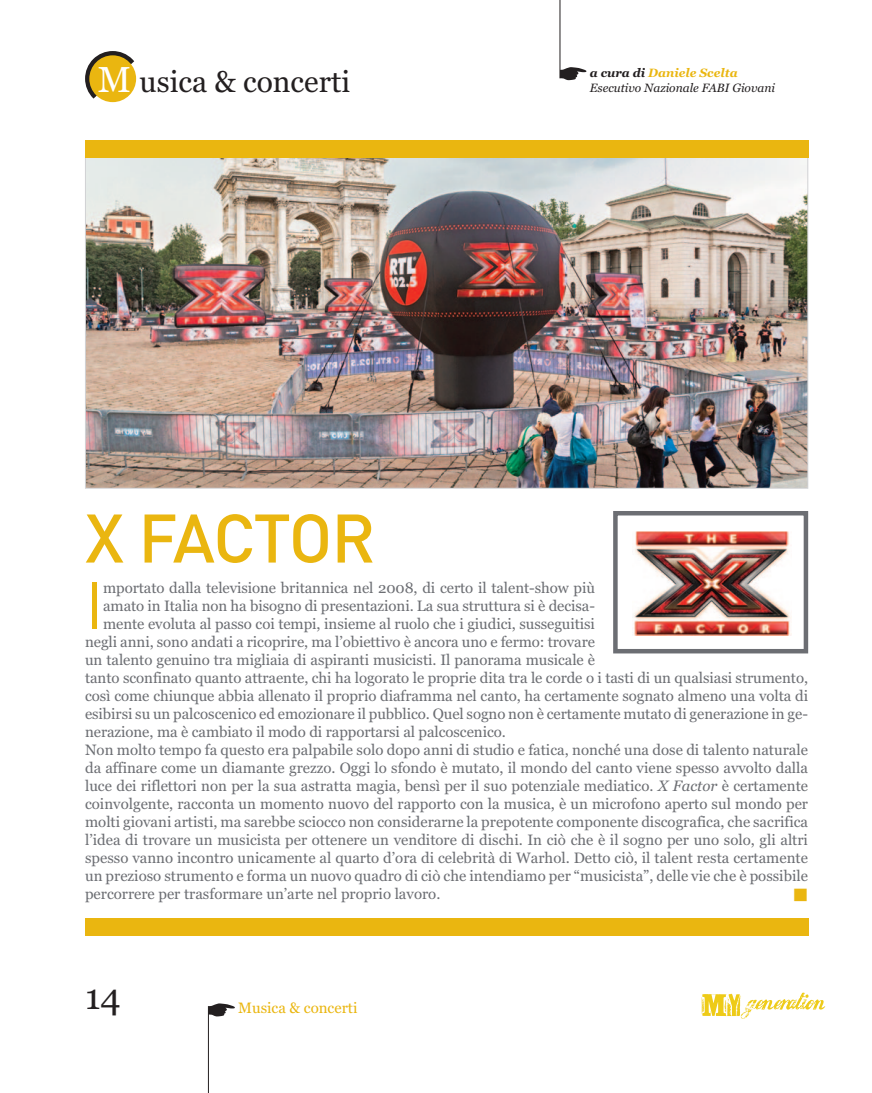
<style>
.page{position:relative;width:872px;height:1093px;background:#fff}
.page>*{position:absolute;margin:0;border:0;box-sizing:border-box;transform-origin:0 0}
.t1{font:500 67.5px "DIN Pro";letter-spacing:-.035em;color:#eab610}
.t2{font:65.1px "DIN Pro";color:#eab610}
.t3{font:36px "Georgia";color:#231f20}
.t4{font:36px "Georgia";color:#fff}
.t5{font:30px "Georgia";color:#231f20}
.t6{font:15px/18px "Georgia";letter-spacing:-.005em;color:#6c6e73;text-align:justify}
.t7{font:15px "Georgia";color:#eab610}
.t8{font:13.5px "Zapf Dingbats IT Cby BT";color:#eab610}
.t9{font:italic 12px "Georgia";color:#231f20}
.t10{font:italic 700 12px "Georgia";color:#eab610}
.s1{color:#231f20}
.s2{font-style:italic}
</style>
<div class="page">
<img style="left:87px;top:158px;width:719px;height:329px">
<hr style="left:559px;top:0;width:1px;height:78px;background:#231f20">
<svg style="left:560px;top:67px;width:26px;height:13px"></svg>
<svg style="left:85px;top:51px;width:49px;height:48px"></svg>
<div style="left:89px;top:55px;width:47px;height:47px;background:#eab610;border-radius:50%"></div>
<hr style="left:208px;top:1006px;width:1px;height:87px;background:#231f20">
<svg style="left:701px;top:992px;width:124px;height:27px"></svg>
<svg style="left:208px;top:1003px;width:27px;height:13px"></svg>
<div style="left:85px;top:140px;width:723px;height:17px;background:#eab610"></div>
<div style="left:85px;top:918px;width:723px;height:17px;background:#eab610"></div>
<img style="left:634px;top:532px;width:158px;height:103px">
<div style="left:613px;top:511px;width:195px;height:142px;border:4px solid #6c6e73"></div>
<p class="t4" style="left:98px;top:65px;width:35px">M</p>
<p class="t5" style="left:139px;top:69px;width:212px">usica &amp; concerti</p>
<p class="t10" style="left:590px;top:68px;width:149px"><span class="s1">a cura di</span> Daniele Scelta</p>
<p class="t9" style="left:590px;top:82px;width:187px">Esecutivo Nazionale FABI Giovani</p>
<p class="t1" style="left:85px;top:500px;width:292px">X FACTOR</p>
<p class="t2" style="left:85px;top:568px;width:20px">I</p>
<p class="t6" style="left:103px;top:579px;width:493px">mportato dalla televisione britannica nel 2008, di certo il talent-show più</p>
<p class="t6" style="left:103px;top:597px;width:493px">amato in Italia non ha bisogno di presentazioni. La sua struttura si è decisa-</p>
<p class="t6" style="left:103px;top:615px;width:493px">mente evoluta al passo coi tempi, insieme al ruolo che i giudici, susseguitisi</p>
<p class="t6" style="left:85px;top:633px;width:511px">negli anni, sono andati a ricoprire, ma l’obiettivo è ancora uno e fermo: trovare</p>
<p class="t6" style="left:85px;top:651px;width:511px">un talento genuino tra migliaia di aspiranti musicisti. Il panorama musicale è</p>
<p class="t6" style="left:85px;top:669px;width:724px">tanto sconfinato quanto attraente, chi ha logorato le proprie dita tra le corde o i tasti di un qualsiasi strumento,</p>
<p class="t6" style="left:85px;top:687px;width:724px">così come chiunque abbia allenato il proprio diaframma nel canto, ha certamente sognato almeno una volta di</p>
<p class="t6" style="left:85px;top:705px;width:724px">esibirsi su un palcoscenico ed emozionare il pubblico. Quel sogno non è certamente mutato di generazione in ge-</p>
<p class="t6" style="left:85px;top:723px;width:422px">nerazione, ma è cambiato il modo di rapportarsi al palcoscenico.</p>
<p class="t6" style="left:85px;top:741px;width:724px">Non molto tempo fa questo era palpabile solo dopo anni di studio e fatica, nonché una dose di talento naturale da affinare come un diamante grezzo. Oggi lo sfondo è mutato, il mondo del canto viene spesso avvolto dalla luce dei riflettori non per la sua astratta magia, bensì per il suo potenziale mediatico. <span class="s2">X Factor</span> è certamente coinvolgente, racconta un momento nuovo del rapporto con la musica, è un microfono aperto sul mondo per molti giovani artisti, ma sarebbe sciocco non considerarne la prepotente componente discografica, che sacrifica l’idea di trovare un musicista per ottenere un venditore di dischi. In ciò che è il sogno per uno solo, gli altri spesso vanno incontro unicamente al quarto d’ora di celebrità di Warhol. Detto ciò, il talent resta certamente un prezioso strumento e forma un nuovo quadro di ciò che intendiamo per “musicista”, delle vie che è possibile percorrere per trasformare un’arte nel proprio lavoro.</p>
<p class="t8" style="left:794px;top:889px;width:15px">■</p>
<p class="t3" style="left:85px;top:981px;width:37px">14</p>
<p class="t7" style="left:238px;top:1002px;width:121px">Musica &amp; concerti</p>
</div>
